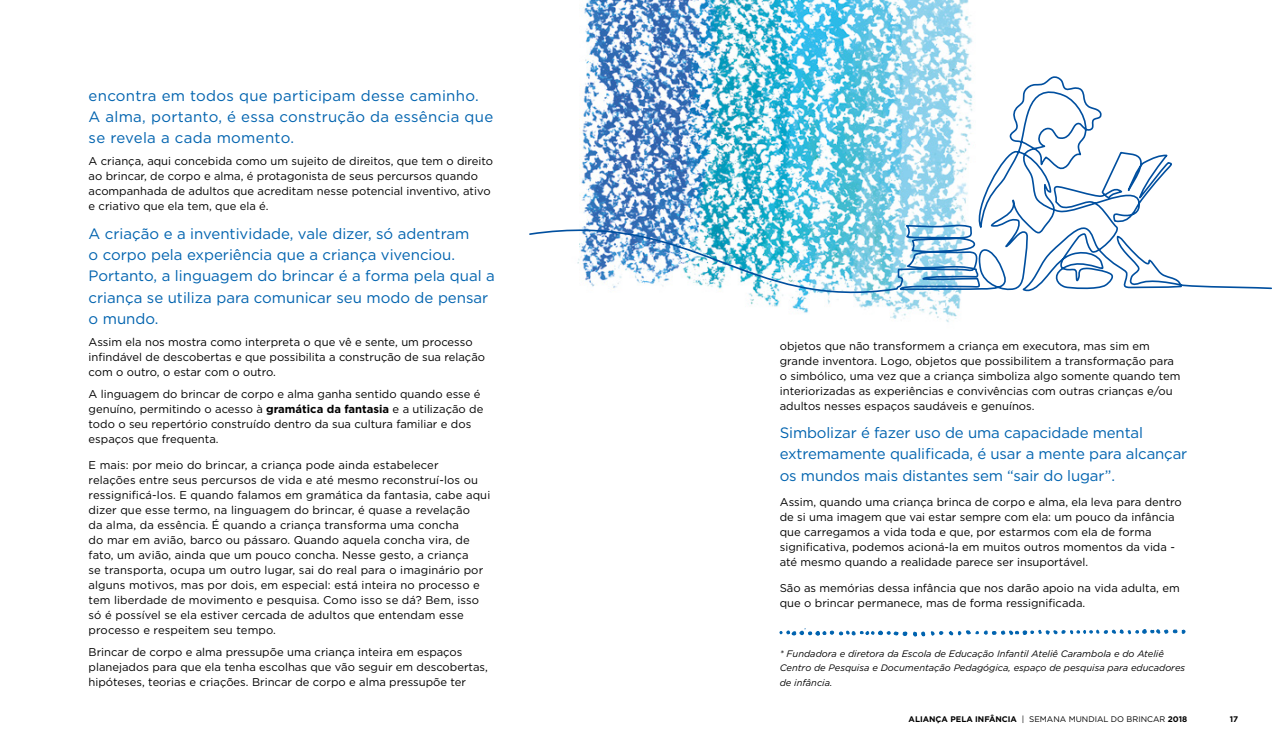
<style>
.page{position:relative;width:1276px;height:745px;background:#fff}
.page>*{position:absolute;margin:0;border:0;box-sizing:border-box;transform-origin:0 0}
.t1{font:15px/21.2px "Gotham";color:#0063af}
.t2{font:15px/21.2px "Gotham";letter-spacing:.02em;color:#0063af}
.t3{font:11.25px/15px "Gotham";color:#000}
.t4{font:italic 9.38px/13.8px "Gotham";color:#000}
.t5{font:700 8.12px "Gotham";color:#000}
.s1{font-weight:700}
.s2{font-weight:400}
</style>
<div class="page">
<img style="left:583px;top:0;width:389px;height:323px">
<svg style="left:931px;top:631px;width:12px;height:4px"></svg>
<svg style="left:913px;top:631px;width:11px;height:5px"></svg>
<svg style="left:779px;top:628px;width:128px;height:8px"></svg>
<svg style="left:949px;top:629px;width:236px;height:7px"></svg>
<img style="left:529px;top:26px;width:743px;height:286px">
<h1 class="t2" style="left:89px;top:84px;width:406px">encontra em todos que participam desse caminho.<br>A alma, portanto, é essa construção da essência que se revela a cada momento.</h1>
<p class="t3" style="left:89px;top:153px;width:406px">A criança, aqui concebida como um sujeito de direitos, que tem o direito ao brincar, de corpo e alma, é protagonista de seus percursos quando acompanhada de adultos que acreditam nesse potencial inventivo, ativo e criativo que ela tem, que ela é.</p>
<h1 class="t1" style="left:89px;top:222px;width:408px">A criação e a inventividade, vale dizer, só adentram<br>o corpo pela experiência que a criança vivenciou.<br>Portanto, a linguagem do brincar é a forma pela qual a criança se utiliza para comunicar seu modo de pensar o mundo.</h1>
<p class="t3" style="left:89px;top:334px;width:398px">Assim ela nos mostra como interpreta o que vê e sente, um processo infindável de descobertas e que possibilita a construção de sua relação com o outro, o estar com o outro.</p>
<p class="t3" style="left:89px;top:386px;width:396px">A linguagem do brincar de corpo e alma ganha sentido quando esse é genuíno, permitindo o acesso à <span class="s1">gramática da fantasia</span> e a utilização de todo o seu repertório construído dentro da sua cultura familiar e dos espaços que frequenta.</p>
<p class="t3" style="left:89px;top:457px;width:403px">E mais: por meio do brincar, a criança pode ainda estabelecer<br>relações entre seus percursos de vida e até mesmo reconstruí-los ou ressignificá-los. E quando falamos em gramática da fantasia, cabe aqui dizer que esse termo, na linguagem do brincar, é quase a revelação<br>da alma, da essência. É quando a criança transforma uma concha<br>do mar em avião, barco ou pássaro. Quando aquela concha vira, de fato, um avião, ainda que um pouco concha. Nesse gesto, a criança<br>se transporta, ocupa um outro lugar, sai do real para o imaginário por alguns motivos, mas por dois, em especial: está inteira no processo e tem liberdade de movimento e pesquisa. Como isso se dá? Bem, isso só é possível se ela estiver cercada de adultos que entendam esse processo e respeitem seu tempo.</p>
<p class="t3" style="left:89px;top:644px;width:401px">Brincar de corpo e alma pressupõe uma criança inteira em espaços planejados para que ela tenha escolhas que vão seguir em descobertas, hipóteses, teorias e criações. Brincar de corpo e alma pressupõe ter</p>
<p class="t3" style="left:780px;top:337px;width:402px">objetos que não transformem a criança em executora, mas sim em grande inventora. Logo, objetos que possibilitem a transformação para o simbólico, uma vez que a criança simboliza algo somente quando tem interiorizadas as experiências e convivências com outras crianças e/ou adultos nesses espaços saudáveis e genuínos.</p>
<h1 class="t1" style="left:780px;top:421px;width:409px">Simbolizar é fazer uso de uma capacidade mental extremamente qualificada, é usar a mente para alcançar os mundos mais distantes sem “sair do lugar”.</h1>
<p class="t3" style="left:780px;top:494px;width:403px">Assim, quando uma criança brinca de corpo e alma, ela leva para dentro de si uma imagem que vai estar sempre com ela: um pouco da infância que carregamos a vida toda e que, por estarmos com ela de forma significativa, podemos acioná-la em muitos outros momentos da vida - até mesmo quando a realidade parece ser insuportável.</p>
<p class="t3" style="left:780px;top:580px;width:401px">São as memórias dessa infância que nos darão apoio na vida adulta, em que o brincar permanece, mas de forma ressignificada.</p>
<p class="t4" style="left:780px;top:646px;width:407px">* Fundadora e diretora da Escola de Educação Infantil Ateliê Carambola e do Ateliê<br>Centro de Pesquisa e Documentação Pedagógica, espaço de pesquisa para educadores</p>
<p class="t4" style="left:780px;top:675px;width:54px">de infância.</p>
<p class="t5" style="left:908px;top:713px;width:280px">ALIANÇA PELA INFÂNCIA <span class="s2">| SEMANA MUNDIAL DO BRINCAR</span> 2018</p>
<p class="t5" style="left:1230px;top:713px;width:10px">17</p>
</div>
